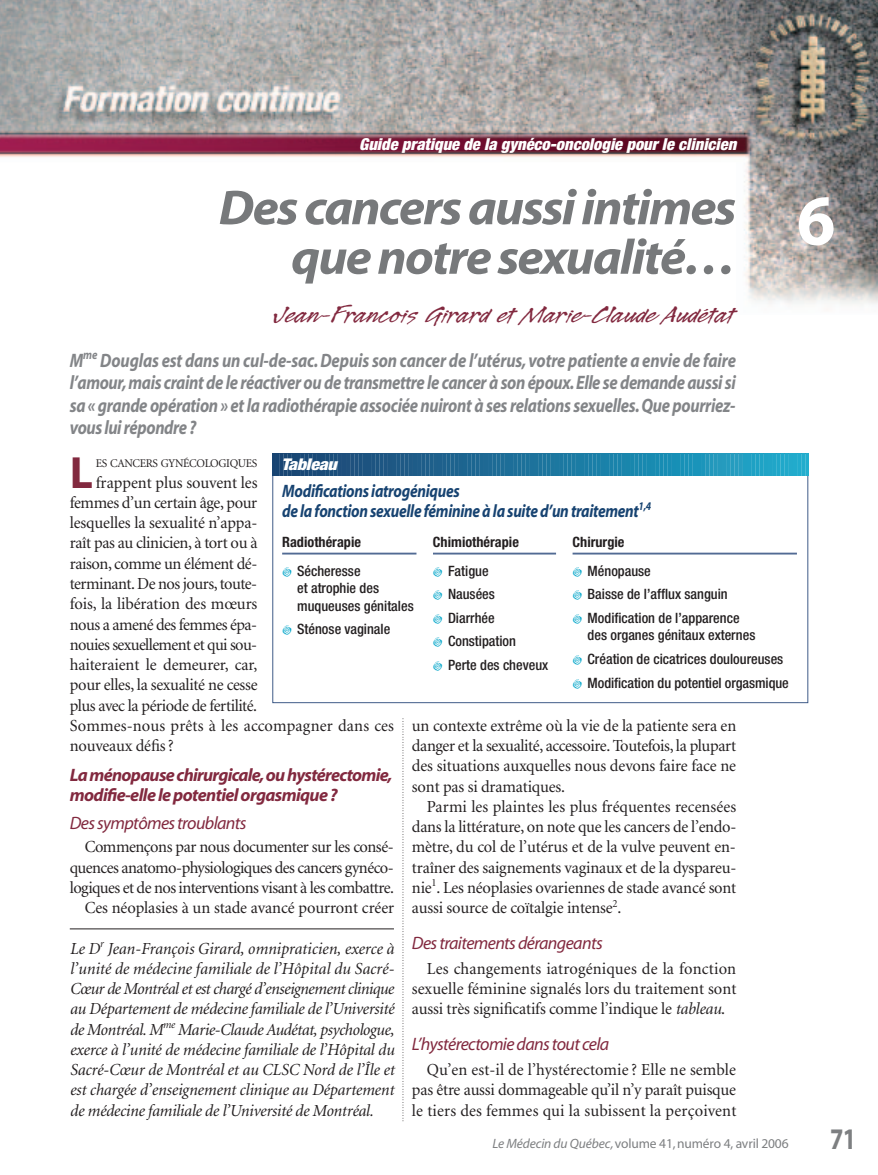
<style>
.page{position:relative;width:878px;height:1175px;background:#fff}
.page>*{position:absolute;margin:0;border:0;box-sizing:border-box;transform-origin:0 0}
.t1{font:700 72px "Myriad";color:#fff}
.t2{font:italic 700 49.5px/49.5px "Myriad";letter-spacing:-.035em;color:#77797b;text-align:right;scale:1.05 1}
.t3{font:700 45.3px "Myriad";color:#82293f}
.t4{font:700 30px "Myriad";color:#7d7f81;scale:.8 1}
.t5{font:27px "Legault Std";color:#82293f;scale:1.2 1}
.t6{font:italic 700 19.5px/22.5px "Myriad";letter-spacing:-.02em;color:#838588;text-align:justify;scale:.85 1}
.t7{font:italic 700 18px/19.5px "Myriad";letter-spacing:-.02em;color:#174371;scale:.85 1}
.t8{font:italic 700 18px/19.5px "Myriad";letter-spacing:-.04em;color:#82293f}
.t9{font:italic 18px "Myriad";letter-spacing:-.035em;color:#82293f}
.t10{font:16.8px/20.2px "Minion";letter-spacing:-.015em;color:#231f20;text-align:justify}
.t11{font:italic 16.8px/20.2px "Minion";letter-spacing:-.015em;color:#231f20;text-align:justify}
.t12{font:italic 900 condensed 16.5px "Helvetica Neue";color:#fff}
.t13{font:italic 900 condensed 16.2px "Helvetica Neue";letter-spacing:-.015em;color:#fff;scale:1.11 1}
.t14{font:500 condensed 14.25px/23.7px "Helvetica Neue";color:#231f20}
.t15{font:700 condensed 14.25px "Helvetica Neue";color:#231f20}
.t16{font:13.5px "Myriad";letter-spacing:-.01em;color:#7d7f81}
.t17{font:11.85px "Minion";letter-spacing:-.03em;color:#231f20}
.s1{font-style:italic}
</style>
<div class="page">
<img style="left:0;top:0;width:878px;height:304px">
<svg style="left:402px;top:718px;width:1px;height:401px"></svg>
<hr style="left:70px;top:928px;width:324px;height:1px;background:#231f20">
<svg style="left:272px;top:453px;width:536px;height:23px;background:#2278a0"></svg>
<hr style="left:282px;top:552px;width:134px;height:2px;background:#526b94">
<hr style="left:433px;top:552px;width:123px;height:2px;background:#526b94">
<hr style="left:572px;top:552px;width:224px;height:2px;background:#526b94">
<p class="t12" style="left:359px;top:138px;width:378px">Guide pratique de la gynéco-oncologie pour le clinicien</p>
<h2 class="t2" style="left:219px;top:188px;width:494px">Des cancers aussi intimes quenotre sexualité…</h2>
<h3 class="t5" style="left:272px;top:297px;width:388px">Jean-Francois Girard et Marie-Claude Audétat</h3>
<p class="t6" style="left:70px;top:351px;width:785px">M<sup>me</sup> Douglas est dans un cul-de-sac. Depuis son cancer de l’utérus, votre patiente a envie de faire l’amour, mais craint de le réactiver ou de transmettre le cancer à son époux. Elle se demande aussi si sa « grande opération » et la radiothérapie associée nuiront à ses relations sexuelles. Que pourriez&shy;vous lui répondre ?</p>
<h3 class="t3" style="left:70px;top:455px;width:25px">L</h3>
<p class="t17" style="left:96px;top:459px;width:163px">ES CANCERS GYNÉCOLOGIQUES</p>
<p class="t13" style="left:281px;top:458px;width:51px">Tableau</p>
<p class="t10" style="left:70px;top:473px;width:326px;text-align:left;text-indent:26px">frappent plus souvent les<br>femmes d’un certain âge, pour<br>lesquelles la sexualité n’appa-<br>raît pas au clinicien, à tort ou à<br>raison, comme un élément dé-<br>terminant. De nos jours, toute-<br>fois, la libération des mœurs<br>nous a amené des femmes épa-<br>nouies sexuellement et qui sou-<br>haiteraient le demeurer, car,<br>pour elles, la sexualité ne cesse<br>plus avec la période de fertilité.<br>Sommes-nous prêts à les accompagner dans ces nouveaux défis ?</p>
<p class="t8" style="left:70px;top:767px;width:324px">La ménopause chirurgicale,ou hystérectomie, modifie-elle le potentiel orgasmique?</p>
<p class="t9" style="left:70px;top:816px;width:178px">Des symptômes troublants</p>
<p class="t10" style="left:70px;top:838px;width:326px;text-align:right">Commençons par nous documenter sur les consé&shy;quences anatomo-physiologiques des cancers gynéco&shy;logiques et de nos interventions visant à les combattre.<br>Ces néoplasies à un stade avancé pourront créer</p>
<p class="t7" style="left:282px;top:483px;width:436px">Modifications iatrogéniques<br>de la fonction sexuelle féminine à la suite d’un traitement<sup>1,4</sup></p>
<p class="t15" style="left:282px;top:537px;width:80px">Radiothérapie</p>
<p class="t14" style="left:297px;top:563px;width:118px;line-height:17.5px">Sécheresse<br>et atrophie des muqueuses génitales</p>
<p class="t14" style="left:297px;top:618px;width:95px">Sténose vaginale</p>
<p class="t15" style="left:433px;top:537px;width:87px">Chimiothérapie</p>
<p class="t14" style="left:448px;top:560px;width:102px">Fatigue<br>Nausées<br>Diarrhée<br>Constipation<br>Perte des cheveux</p>
<p class="t15" style="left:572px;top:537px;width:53px">Chirurgie</p>
<p class="t14" style="left:587px;top:560px;width:153px">Ménopause<br>Baisse de l’afflux sanguin<br>Modification de l’apparence</p>
<p class="t14" style="left:587px;top:624px;width:203px">des organes génitaux externes<br>Création de cicatrices douloureuses<br>Modification du potentiel orgasmique</p>
<p class="t10" style="left:412px;top:716px;width:326px">un contexte extrême où la vie de la patiente sera en danger et la sexualité, accessoire. Toutefois, la plupart des situations auxquelles nous devons faire face ne sont pas si dramatiques.</p>
<p class="t10" style="left:412px;top:797px;width:326px;text-indent:15px">Parmi les plaintes les plus fréquentes recensées dans la littérature, on note que les cancers de l’endo&shy;mètre, du col de l’utérus et de la vulve peuvent en&shy;traîner des saignements vaginaux et de la dyspareu&shy;nie<sup>1</sup>. Les néoplasies ovariennes de stade avancé sont aussi source de coïtalgie intense<sup>2</sup>.</p>
<p class="t9" style="left:412px;top:936px;width:192px">Des traitements dérangeants</p>
<p class="t10" style="left:412px;top:959px;width:326px;text-indent:15px">Les changements iatrogéniques de la fonction sexuelle féminine signalés lors du traitement sont aussi très significatifs comme l’indique le <span class="s1">tableau</span>.</p>
<p class="t9" style="left:412px;top:1037px;width:199px">L’hystérectomie dans tout cela</p>
<p class="t10" style="left:412px;top:1061px;width:326px;text-indent:15px">Qu’en est-il de l’hystérectomie ? Elle ne semble pas être aussi dommageable qu’il n’y paraît puisque le tiers des femmes qui la subissent la perçoivent</p>
<p class="t16" style="left:492px;top:1138px;width:297px"><span class="s1">Le Médecin du Québec,</span>volume 41,numéro 4, avril 2006</p>
<p class="t11" style="left:70px;top:939px;width:326px">Le D<sup>r</sup> Jean-François Girard, omnipraticien, exerce à l’unité de médecine familiale de l’Hôpital du Sacré-Cœur de Montréal et est chargé d’enseignement clinique au Département de médecine familiale de l’Université de Montréal. M<sup>me</sup> Marie-Claude Audétat, psychologue, exerce à l’unité de médecine familiale de l’Hôpital du Sacré-Cœur de Montréal et au CLSC Nord de l’Île et est chargée d’enseignement clinique au Département de médecine familiale de l’Université de Montréal.</p>
<h1 class="t1" style="left:796px;top:193px;width:40px">6</h1>
<h3 class="t4" style="left:830px;top:1127px;width:34px">71</h3>
</div>
